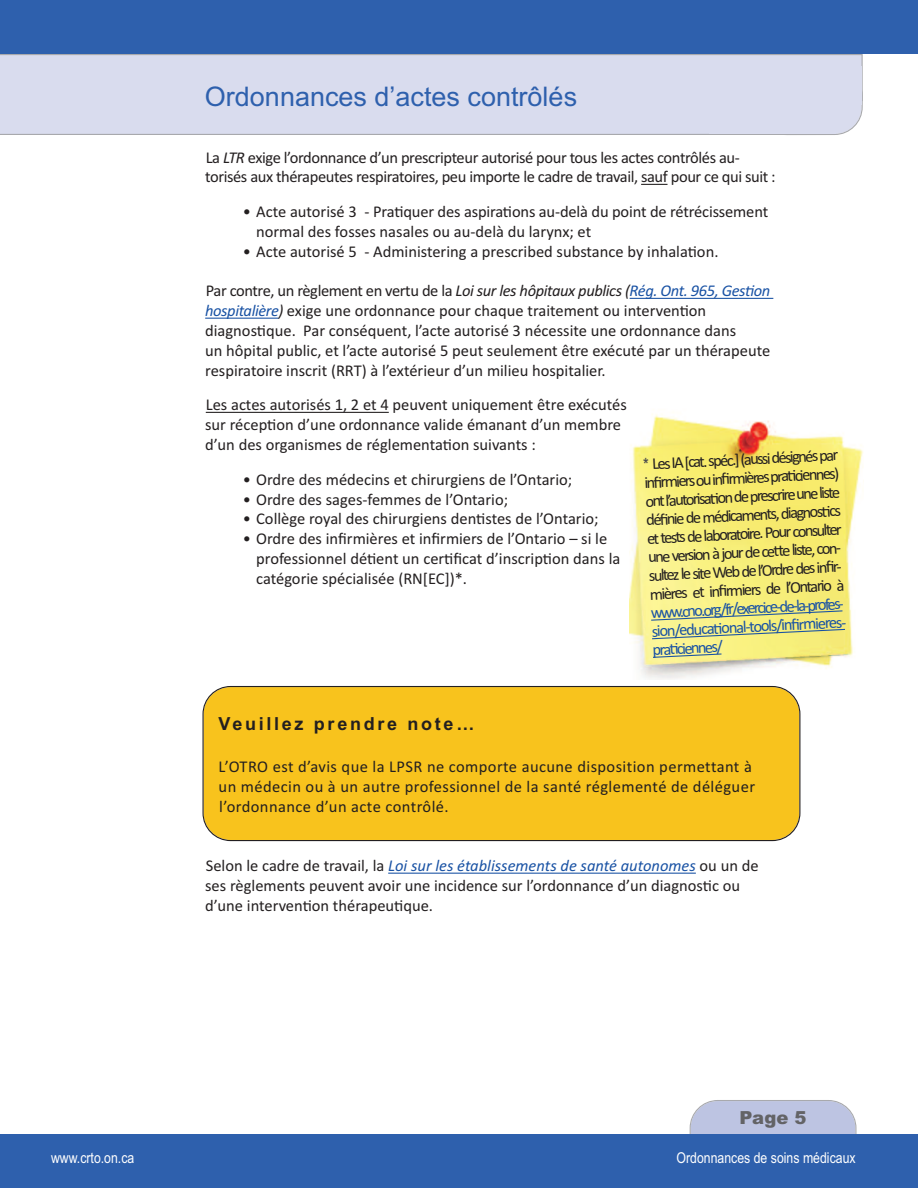
<style>
.page{position:relative;width:918px;height:1188px;background:#fff}
.page>*{position:absolute;margin:0;border:0;box-sizing:border-box;transform-origin:0 0}
.t1{font:27px "Arial";color:#2e60ad}
.t2{font:700 18px "Arial";letter-spacing:.15em;color:#231f20}
.t3{font:900 18px "Arial";color:#636366}
.t4{font:16.5px/19.8px "Calibri";color:#231f20}
.t5{font:16.5px/19.8px "Calibri";letter-spacing:-.025em;color:#231f20}
.t6{font:16.5px/19.8px "Calibri";letter-spacing:.025em;color:#231f20}
.t7{font:16.5px/18.5px "Calibri";color:#1952a4;text-align:justify}
.t8{font:15px "Arial Narrow";color:#fff}
.s1{font-style:italic}
.s2{font-style:italic;color:#1952a4}
.s3{font-family:"Arial Narrow";font-weight:700;color:#4b4c4d}
</style>
<div class="page">
<svg style="left:641px;top:184px;width:27px;height:1px"></svg>
<hr style="left:630px;top:298px;width:143px;height:1px;background:#1952a4">
<hr style="left:205px;top:318px;width:74px;height:1px;background:#1952a4">
<hr style="left:206px;top:412px;width:183px;height:1px;background:#231f20">
<hr style="left:388px;top:873px;width:308px;height:1px;background:#1952a4">
<svg style="left:690px;top:1100px;width:166px;height:34px;background:#c0c6e1"></svg>
<div style="left:0;top:1134px;width:918px;height:54px;background:#2e60ad"></div>
<div style="left:0;top:0;width:918px;height:54px;background:#2e60ad"></div>
<div style="left:0;top:54px;width:863px;height:81px;background:#d9dcee"></div>
<svg style="left:759px;top:68px;width:104px;height:67px"></svg>
<div style="left:709px;top:66px;width:127px;height:68px;background:#d9dcee"></div>
<div style="left:735px;top:66px;width:127px;height:38px;background:#d9dcee"></div>
<div style="left:202px;top:686px;width:598px;height:155px;background:#f8c31d"></div>
<img style="left:630px;top:414px;width:233px;height:266px">
<svg style="left:650px;top:610px;width:192px;height:11px;background:#e1e085"></svg>
<svg style="left:651px;top:628px;width:195px;height:12px;background:#e4e286"></svg>
<svg style="left:652px;top:653px;width:71px;height:5px"></svg>
<h1 class="t1" style="left:205px;top:81px;width:374px">Ordonnances d’actes contrôlés</h1>
<p class="t5" style="left:205px;top:147px;width:572px">La <span class="s1">LTR</span> exige l’ordonnance d’un prescripteur autorisé pour tous les actes contrôlés au&shy;torisés aux thérapeutes respiratoires, peu importe le cadre de travail, sauf pour ce qui suit :</p>
<p class="t4" style="left:256px;top:202px;width:514px;text-indent:-13px">• Acte autorisé 3 - Pratiquer des aspirations au-delà du point de rétrécissement normal des fosses nasales ou au-delà du larynx; et</p>
<p class="t4" style="left:243px;top:241px;width:477px">• Acte autorisé 5 - Administering a prescribed substance by inhalation.</p>
<p class="t4" style="left:205px;top:281px;width:567px">Par contre, un règlement en vertu de la <span class="s1">Loi sur les hôpitaux publics (</span><span class="s2">Rég. Ont. 965, Gestion hospitalière</span><span class="s1">)</span> exige une ordonnance pour chaque traitement ou intervention diagnostique. Par conséquent, l’acte autorisé 3 nécessite une ordonnance dans<br>un hôpital public, et l’acte autorisé 5 peut seulement être exécuté par un thérapeute respiratoire inscrit (RRT) à l’extérieur d’un milieu hospitalier.</p>
<p class="t4" style="left:205px;top:395px;width:423px">Les actes autorisés 1, 2 et 4 peuvent uniquement être exécutés sur réception d’une ordonnance valide émanant d’un membre d’un des organismes de réglementation suivants :</p>
<p class="t4" style="left:243px;top:469px;width:331px">• Ordre des médecins et chirurgiens de l’Ontario;</p>
<p class="t4" style="left:243px;top:489px;width:267px">• Ordre des sages-femmes de l’Ontario;</p>
<p class="t4" style="left:243px;top:509px;width:357px">• Collège royal des chirurgiens dentistes de l’Ontario;</p>
<p class="t4" style="left:256px;top:529px;width:366px;text-indent:-13px">• Ordre des infirmières et infirmiers de l’Ontario – si le professionnel détient un certificat d’inscription dans la catégorie spécialisée (RN[EC])*.</p>
<p class="t4" style="left:643px;top:455px;width:198px;line-height:18.6px;text-align:justify;rotate:-3deg"><span class="s3">*</span> Les IA [cat. spéc.] (aussi désignés par infi rmiersouinfi rmièresprati ciennes) ontl’autorisati ondeprescrireuneliste défi nie de médicaments, diagnosti cs et tests de laboratoire. Pour consulter une version à jour de cett e liste, con&shy;sultez le site Web de l’Ordre des infi r&shy;mières et infi rmiers de l’Ontario à</p>
<p class="t7" style="left:650px;top:604px;width:200px;rotate:-3deg">www.cno.org/fr/exercice-de-la-profes&shy;sion/educati onal-tools/infi rmieres&shy;prati ciennes/</p>
<p class="t2" style="left:219px;top:713px;width:257px">Veuillez prendre note…</p>
<p class="t6" style="left:219px;top:756px;width:538px">L’OTRO est d’avis que la LPSR ne comporte aucune disposition permettant à un médecin ou à un autre professionnel de la santé réglementé de déléguer l’ordonnance d’un acte contrôlé.</p>
<p class="t4" style="left:205px;top:856px;width:555px">Selon le cadre de travail, la <span class="s2">Loi sur les établissements de santé autonomes</span> ou un de ses règlements peuvent avoir une incidence sur l’ordonnance d’un diagnostic ou d’une intervention thérapeutique.</p>
<p class="t3" style="left:740px;top:1108px;width:69px">Page 5</p>
<p class="t8" style="left:51px;top:1149px;width:85px">www.crto.on.ca</p>
<p class="t8" style="left:677px;top:1149px;width:181px">Ordonnances de soins médicaux</p>
</div>
